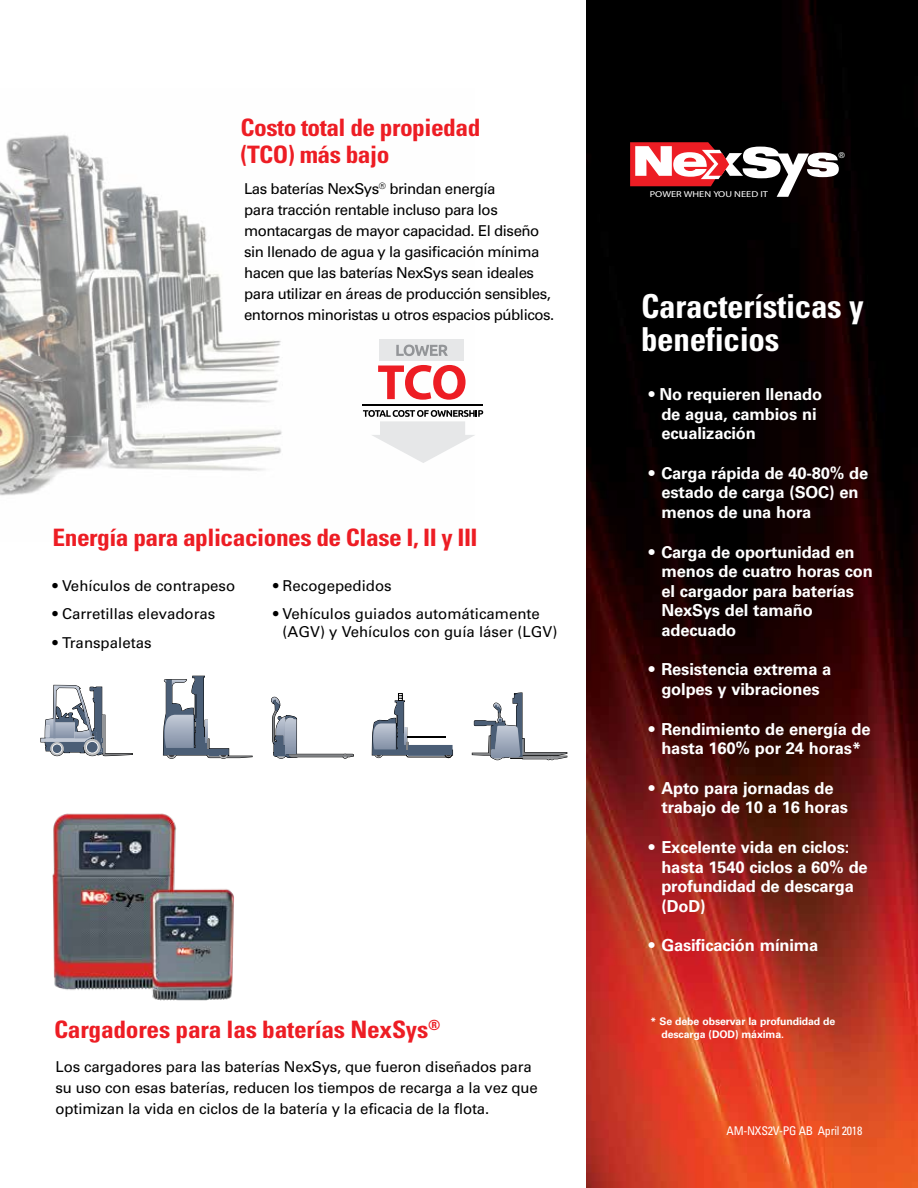
<style>
.page{position:relative;width:918px;height:1188px;background:#fff}
.page>*{position:absolute;margin:0;border:0;box-sizing:border-box;transform-origin:0 0}
.t1{font:700 condensed 33px/33px "Univers";letter-spacing:-.01em;color:#fff}
.t2{font:700 condensed 24px/27px "Univers";letter-spacing:-.02em;color:#ed1d24;scale:1.06 1}
.t3{font:700 16.5px/19.5px "Univers";letter-spacing:-.01em;color:#fff}
.t4{font:15px/21px "Univers";letter-spacing:-.01em;color:#000}
.t5{font:15px/21px "Univers";letter-spacing:-.03em;color:#000}
.t6{font:condensed 12px "Univers";letter-spacing:-.02em;color:#fff}
.t7{font:700 10.5px/13.5px "Univers";letter-spacing:-.01em;color:#fff}
.t8{font:8.7px "Myriad Pro";color:#fff;scale:1.2 1}
.t9{font:8.1px "Helvetica Neue";color:#fff}
</style>
<div class="page">
<img style="left:0;top:134px;width:380px;height:362px">
<img style="left:587px;top:0;width:331px;height:1188px">
<img style="left:52px;top:813px;width:182px;height:188px">
<svg style="left:40px;top:685px;width:93px;height:72px"></svg>
<svg style="left:163px;top:676px;width:90px;height:83px"></svg>
<svg style="left:271px;top:697px;width:83px;height:62px"></svg>
<svg style="left:472px;top:692px;width:96px;height:69px"></svg>
<div style="left:398px;top:693px;width:5px;height:8px;border:1px solid #000"></div>
<svg style="left:372px;top:695px;width:81px;height:63px"></svg>
<hr style="left:407px;top:736px;width:38px;height:2px;background:#000">
<svg style="left:630px;top:142px;width:209px;height:55px"></svg>
<hr style="left:363px;top:404px;width:120px;height:2px;background:#000">
<svg style="left:378px;top:365px;width:88px;height:35px"></svg>
<svg style="left:363px;top:410px;width:120px;height:53px"></svg>
<div style="left:380px;top:339px;width:84px;height:22px;background:#e6e7e8"></div>
<svg style="left:396px;top:345px;width:52px;height:11px"></svg>
<h2 class="t2" style="left:241px;top:114px;width:228px">Costo total de propiedad (TCO) más bajo</h2>
<p class="t5" style="left:244px;top:178px;width:312px">Las baterías NexSys<sup>®</sup> brindan energía<br>para tracción rentable incluso para los montacargas de mayor capacidad. El diseño sin llenado de agua y la gasificación mínima hacen que las baterías NexSys sean ideales para utilizar en áreas de producción sensibles, entornos minoristas u otros espacios públicos.</p>
<h2 class="t2" style="left:53px;top:524px;width:403px">Energía para aplicaciones de Clase I, II y III</h2>
<p class="t4" style="left:53px;top:575px;width:184px">• Vehículos de contrapeso</p>
<p class="t4" style="left:53px;top:604px;width:164px">• Carretillas elevadoras</p>
<p class="t4" style="left:53px;top:632px;width:100px">• Transpaletas</p>
<p class="t4" style="left:273px;top:575px;width:120px">• Recogepedidos</p>
<p class="t4" style="left:283px;top:605px;width:276px;line-height:18px;text-indent:-9px">• Vehículos guiados automáticamente (AGV) y Vehículos con guía láser (LGV)</p>
<h2 class="t2" style="left:54px;top:1016px;width:366px">Cargadores para las baterías NexSys<sup>®</sup></h2>
<p class="t4" style="left:56px;top:1056px;width:484px">Los cargadores para las baterías NexSys, que fueron diseñados para su uso con esas baterías, reducen los tiempos de recarga a la vez que optimizan la vida en ciclos de la batería y la eficacia de la flota.</p>
<p class="t8" style="left:650px;top:189px;width:100px">POWER WHEN YOU NEED IT</p>
<p class="t9" style="left:838px;top:150px;width:8px">®</p>
<h1 class="t1" style="left:641px;top:289px;width:224px">Características y beneficios</h1>
<p class="t3" style="left:661px;top:385px;width:162px;text-indent:-12px">• No requieren llenado de agua, cambios ni ecualización</p>
<p class="t3" style="left:661px;top:463px;width:208px;text-indent:-12px">• Carga rápida de 40-80% de estado de carga (SOC) en menos de una hora</p>
<p class="t3" style="left:661px;top:542px;width:213px;text-indent:-12px">• Carga de oportunidad en menos de cuatro horas con el cargador para baterías<br>NexSys del tamaño adecuado</p>
<p class="t3" style="left:649px;top:660px;width:184px;text-align:center">• Resistencia extrema a golpes y vibraciones</p>
<p class="t3" style="left:649px;top:719px;width:223px;text-align:center">• Rendimiento de energía de hasta 160% por 24 horas*</p>
<p class="t3" style="left:661px;top:778px;width:188px;text-indent:-12px">• Apto para jornadas de trabajo de 10 a 16 horas</p>
<p class="t3" style="left:661px;top:838px;width:208px;text-indent:-12px">• Excelente vida en ciclos: hasta 1540 ciclos a 60% de profundidad de descarga (DoD)</p>
<p class="t3" style="left:649px;top:936px;width:171px">• Gasificación mínima</p>
<p class="t7" style="left:661px;top:1014px;width:176px;text-indent:-11px">* Se debe observar la profundidad de descarga (DOD) máxima.</p>
<p class="t6" style="left:727px;top:1123px;width:137px">AM-NXS2V-PG AB April 2018</p>
</div>
